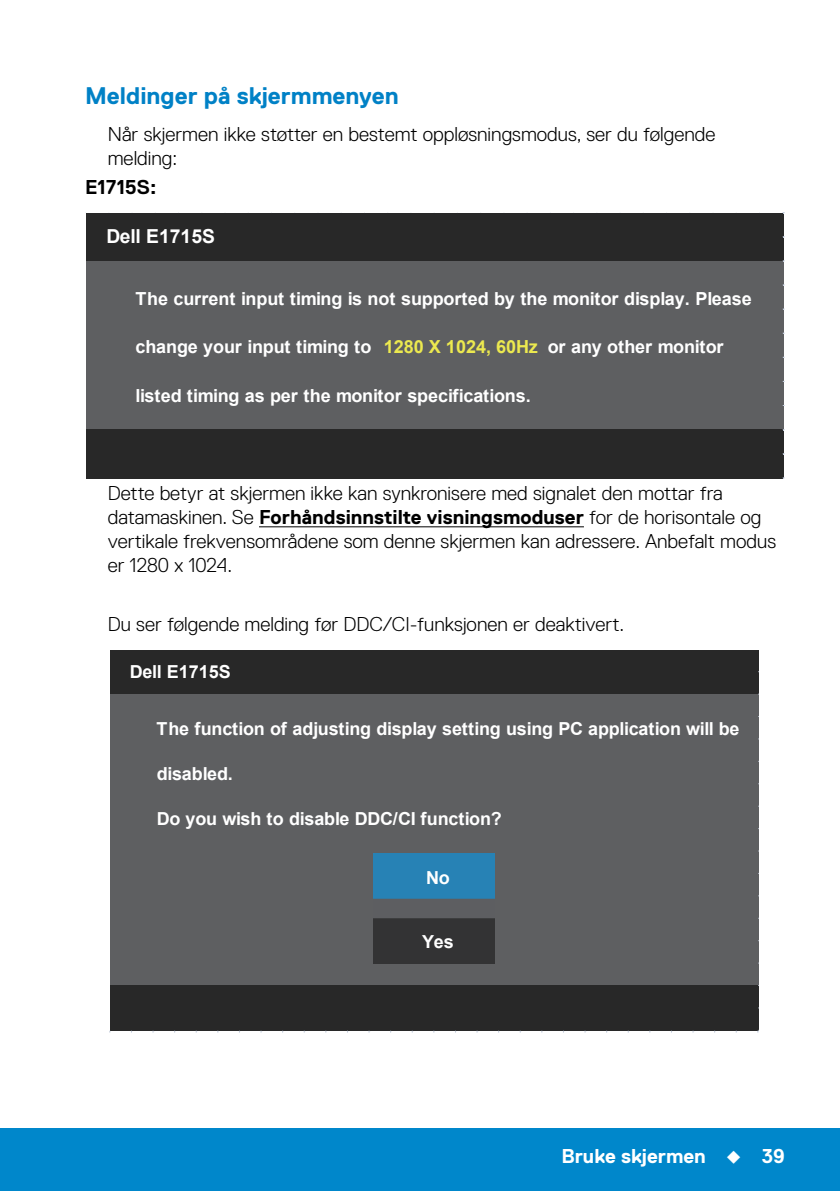
<style>
.page{position:relative;width:840px;height:1191px;background:#fff}
.page>*{position:absolute;margin:0;border:0;box-sizing:border-box;transform-origin:0 0}
.t1{font:700 24px "Dell Replica";color:#0081c6}
.t2{font:300 20px/24px "Dell Replica";color:#000}
.t3{font:700 20px "Dell Replica";color:#fff}
.t4{font:700 20px "Dell Replica";color:#000}
.t5{font:700 19.2px "Arial";color:#fff}
.t6{font:700 18px "Arial";letter-spacing:-.01em;color:#fff}
.s1{color:#ece94f}
.s2{font-weight:700}
</style>
<div class="page">
<div style="left:0;top:1128px;width:839px;height:63px;background:#0087cb"></div>
<hr style="left:259px;top:526px;width:324px;height:1px;background:#000">
<div style="left:86px;top:213px;width:696px;height:49px;background:#282828"></div>
<div style="left:86px;top:261px;width:696px;height:169px;background:#5e5f61"></div>
<div style="left:86px;top:429px;width:696px;height:50px;background:#282828"></div>
<div style="left:111px;top:650px;width:647px;height:45px;background:#282828"></div>
<div style="left:111px;top:694px;width:647px;height:292px;background:#5e5f61"></div>
<div style="left:111px;top:985px;width:647px;height:46px;background:#282828"></div>
<img style="left:373px;top:853px;width:121px;height:110px">
<p class="t1" style="left:85px;top:82px;width:315px">Meldinger på skjermmenyen</p>
<p class="t2" style="left:108px;top:122px;width:608px">Når skjermen ikke støtter en bestemt oppløsningsmodus, ser du følgende melding:</p>
<p class="t4" style="left:85px;top:176px;width:73px">E1715S:</p>
<p class="t5" style="left:106px;top:224px;width:110px">Dell E1715S</p>
<p class="t6" style="left:135px;top:287px;width:617px">The current input timing is not supported by the monitor display. Please</p>
<p class="t6" style="left:135px;top:335px;width:589px">change your input timing to <span class="s1">1280 X 1024, 60Hz</span> or any other monitor</p>
<p class="t6" style="left:135px;top:383px;width:396px">listed timing as per the monitor specifications.</p>
<p class="t2" style="left:108px;top:481px;width:669px">Dette betyr at skjermen ikke kan synkronisere med signalet den mottar fra datamaskinen. Se <span class="s2">Forhåndsinnstilte visningsmoduser</span> for de horisontale og vertikale frekvensområdene som denne skjermen kan adressere. Anbefalt modus er 1280 x 1024.</p>
<p class="t2" style="left:108px;top:612px;width:517px">Du ser følgende melding før DDC/CI-funksjonen er deaktivert.</p>
<p class="t6" style="left:130px;top:660px;width:102px">Dell E1715S</p>
<p class="t6" style="left:156px;top:717px;width:584px">The function of adjusting display setting using PC application will be</p>
<p class="t6" style="left:157px;top:762px;width:78px">disabled.</p>
<p class="t6" style="left:157px;top:807px;width:346px">Do you wish to disable DDC/CI function?</p>
<p class="t6" style="left:426px;top:865px;width:25px">No</p>
<p class="t6" style="left:422px;top:929px;width:33px">Yes</p>
<p class="t3" style="left:561px;top:1144px;width:225px">Bruke skjermen ◆ 39</p>
</div>
